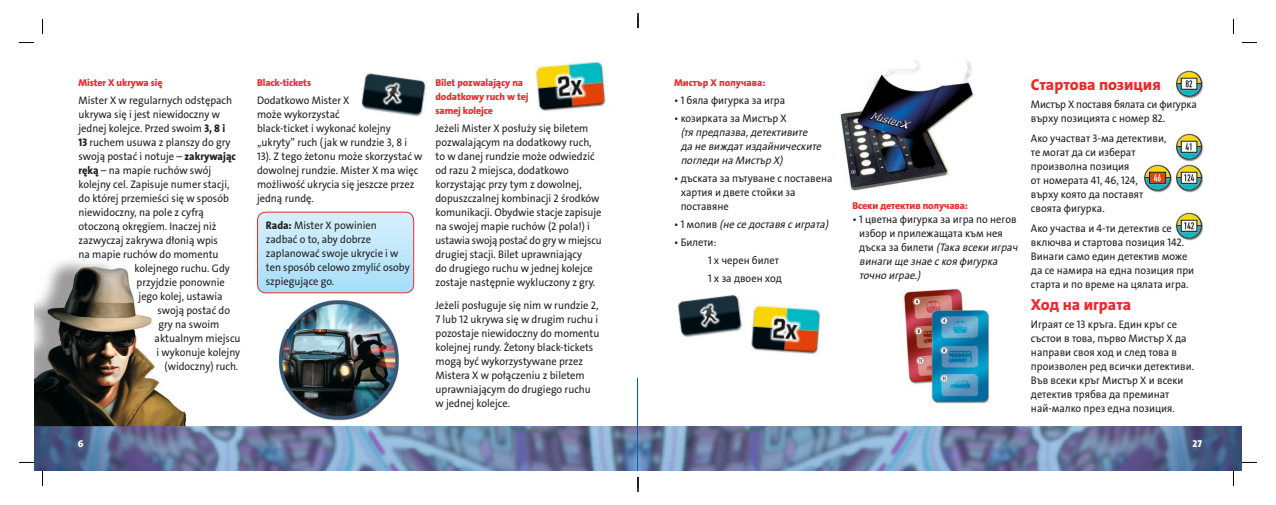
<style>
.page{position:relative;width:1276px;height:505px;background:#fff}
.page>*{position:absolute;margin:0;border:0;box-sizing:border-box;transform-origin:0 0}
.t1{font:16px "The Sans LP8 Ex Bld";color:#ee282d}
.t2{font:11px/14px "The Sans LP5 Plain";color:#231f20;scale:.95 1}
.t3{font:italic 11px/14px "The Sans LP5 Plain";color:#231f20;scale:.95 1}
.t4{font:10px/14px "The Sans LP8 Ex Bld";letter-spacing:-.01em;color:#ee282d}
.t5{font:10px "The Sans LP8 Ex Bld";color:#fff}
.s1{font-family:"The Sans LP8 Ex Bld"}
.s2{font-style:normal}
.s3{font-style:italic}
</style>
<div class="page">
<img style="left:34px;top:426px;width:1208px;height:45px">
<img style="left:34px;top:259px;width:118px;height:97px">
<img style="left:34px;top:356px;width:153px;height:70px">
<img style="left:278px;top:300px;width:121px;height:121px">
<img style="left:536px;top:61px;width:70px;height:51px">
<img style="left:361px;top:73px;width:65px;height:44px">
<div style="left:257px;top:212px;width:157px;height:81px;background:linear-gradient(to bottom,#d8f0fb,#a6def8);border-radius:9px"></div>
<div style="left:257px;top:211px;width:157px;height:82px;border:1px solid #ee282d;border-radius:9px"></div>
<img style="left:840px;top:60px;width:134px;height:131px">
<img style="left:677px;top:294px;width:65px;height:43px">
<img style="left:751px;top:305px;width:70px;height:50px">
<img style="left:904px;top:288px;width:86px;height:116px">
<img style="left:1173px;top:69px;width:31px;height:31px;border-radius:50%">
<img style="left:1173px;top:132px;width:31px;height:31px;border-radius:50%">
<img style="left:1142px;top:163px;width:31px;height:31px;border-radius:50%">
<img style="left:1173px;top:163px;width:31px;height:31px;border-radius:50%">
<img style="left:1173px;top:210px;width:31px;height:32px;border-radius:50%">
<svg style="left:638px;top:426px;width:1px;height:45px"></svg>
<svg style="left:19px;top:42px;width:15px;height:1px"></svg>
<svg style="left:1242px;top:42px;width:15px;height:1px"></svg>
<svg style="left:19px;top:461px;width:15px;height:2px"></svg>
<svg style="left:1242px;top:461px;width:15px;height:2px"></svg>
<svg style="left:42px;top:19px;width:1px;height:15px"></svg>
<svg style="left:42px;top:471px;width:1px;height:15px"></svg>
<svg style="left:1233px;top:19px;width:1px;height:15px"></svg>
<svg style="left:1233px;top:471px;width:1px;height:15px"></svg>
<svg style="left:637px;top:13px;width:2px;height:15px"></svg>
<svg style="left:637px;top:477px;width:2px;height:15px"></svg>
<p class="t4" style="left:79px;top:76px;width:86px">Mister X ukrywa się</p>
<p class="t2" style="left:79px;top:94px;width:163px">Mister X w regularnych odstępach</p>
<p class="t2" style="left:79px;top:108px;width:150px">ukrywa się i jest niewidoczny w</p>
<p class="t2" style="left:79px;top:122px;width:156px">jednej kolejce. Przed swoim <span class="s1">3, 8 i</span></p>
<p class="t2" style="left:79px;top:136px;width:161px"><span class="s1">13</span> ruchem usuwa z planszy do gry</p>
<p class="t2" style="left:79px;top:150px;width:167px">swoją postać i notuje – <span class="s1">zakrywając</span></p>
<p class="t2" style="left:79px;top:164px;width:141px"><span class="s1">ręką</span> – na mapie ruchów swój</p>
<p class="t2" style="left:79px;top:178px;width:160px">kolejny cel. Zapisuje numer stacji,</p>
<p class="t2" style="left:79px;top:192px;width:160px">do której przemieści się w sposób</p>
<p class="t2" style="left:79px;top:206px;width:133px">niewidoczny, na pole z cyfrą</p>
<p class="t2" style="left:79px;top:220px;width:147px">otoczoną okręgiem. Inaczej niż</p>
<p class="t2" style="left:79px;top:234px;width:148px">zazwyczaj zakrywa dłonią wpis</p>
<p class="t2" style="left:79px;top:248px;width:149px">na mapie ruchów do momentu</p>
<p class="t2" style="left:135px;top:262px;width:102px">kolejnego ruchu. Gdy</p>
<p class="t2" style="left:137px;top:276px;width:94px">przyjdzie ponownie</p>
<p class="t2" style="left:139px;top:290px;width:90px">jego kolej, ustawia</p>
<p class="t2" style="left:158px;top:304px;width:78px">swoją postać do</p>
<p class="t2" style="left:159px;top:318px;width:65px">gry na swoim</p>
<p class="t2" style="left:155px;top:332px;width:92px">aktualnym miejscu</p>
<p class="t2" style="left:157px;top:346px;width:90px">i wykonuje kolejny</p>
<p class="t2" style="left:165px;top:360px;width:79px">(widoczny) ruch.</p>
<p class="t5" style="left:78px;top:437px;width:7px">6</p>
<p class="t4" style="left:257px;top:75px;width:56px">Black-tickets</p>
<p class="t2" style="left:257px;top:94px;width:176px">Dodatkowo Mister X<br>może wykorzystać<br>black-ticket i wykonać kolejny „ukryty” ruch (jak w rundzie 3, 8 i<br>13). Z tego żetonu może skorzystać w dowolnej rundzie. Mister X ma więc możliwość ukrycia się jeszcze przez jedną rundę.</p>
<p class="t2" style="left:266px;top:219px;width:153px"><span class="s1">Rada:</span> Mister X powinien zadbać o to, aby dobrze zaplanować swoje ukrycie i w ten sposób celowo zmylić osoby szpiegujące go.</p>
<p class="t4" style="left:435px;top:76px;width:94px">Bilet pozwalający na dodatkowy ruch w tej samej kolejce</p>
<p class="t2" style="left:435px;top:122px;width:176px">Jeżeli Mister X posłuży się biletem pozwalającym na dodatkowy ruch, to w danej rundzie może odwiedzić od razu 2 miejsca, dodatkowo korzystając przy tym z dowolnej, dopuszczalnej kombinacji 2 środków komunikacji. Obydwie stacje zapisuje na swojej mapie ruchów (2 pola!) i ustawia swoją postać do gry w miejscu drugiej stacji. Bilet uprawniający<br>do drugiego ruchu w jednej kolejce zostaje następnie wykluczony z gry.</p>
<p class="t2" style="left:435px;top:299px;width:174px">Jeżeli posługuje się nim w rundzie 2,<br>7 lub 12 ukrywa się w drugim ruchu i pozostaje niewidoczny do momentu kolejnej rundy. Żetony black-tickets mogą być wykorzystywane przez<br>Mistera X w połączeniu z biletem uprawniającym do drugiego ruchu w jednej kolejce.</p>
<p class="t4" style="left:674px;top:75px;width:93px">Мистър Х получава:</p>
<p class="t2" style="left:674px;top:94px;width:118px">• 1 бяла фигурка за игра</p>
<p class="t2" style="left:674px;top:112px;width:120px">• козирката за Мистър Х</p>
<p class="t3" style="left:680px;top:126px;width:151px">(тя предпазва, детективите да не виждат издайническите погледи на Мистър Х)</p>
<p class="t2" style="left:680px;top:172px;width:161px;text-indent:-7px">• дъската за пътуване с поставена хартия и двете стойки за поставяне</p>
<p class="t3" style="left:674px;top:218px;width:164px"><span class="s2">• 1 молив</span> (не се доставя с играта)</p>
<p class="t2" style="left:708px;top:234px;width:79px;line-height:18px;text-indent:-34px">• Билети:<br>1 x черен билет<br>1 x за двоен ход</p>
<p class="t4" style="left:852px;top:198px;width:117px">Всеки детектив получава:</p>
<p class="t2" style="left:859px;top:213px;width:170px;text-indent:-7px">• 1 цветна фигурка за игра по негов избор и прилежащата към нея дъска за билети <span class="s3">(Така всеки играч винаги ще знае с коя фигурка точно играе.)</span></p>
<h1 class="t1" style="left:1031px;top:75px;width:131px">Стартова позиция</h1>
<p class="t2" style="left:1031px;top:99px;width:176px">Мистър Х поставя бялата си фигурка върху позицията с номер 82.</p>
<p class="t2" style="left:1031px;top:132px;width:144px">Ако участват 3-ма детективи, те могат да си изберат произволна позиция<br>от номерата 41, 46, 124, върху която да поставят своята фигурка.</p>
<p class="t2" style="left:1031px;top:222px;width:173px">Ако участва и 4-ти детектив се включва и стартова позиция 142.<br>Винаги само един детектив може да се намира на една позиция при старта и по време на цялата игра.</p>
<h1 class="t1" style="left:1031px;top:294px;width:102px">Ход на играта</h1>
<p class="t2" style="left:1031px;top:318px;width:173px">Играят се 13 кръга. Един кръг се състои в това, първо Мистър Х да направи своя ход и след това в произволен ред всички детективи.<br>Във всеки кръг Мистър Х и всеки детектив трябва да преминат най-малко през една позиция.</p>
<p class="t5" style="left:1192px;top:437px;width:11px">27</p>
</div>
